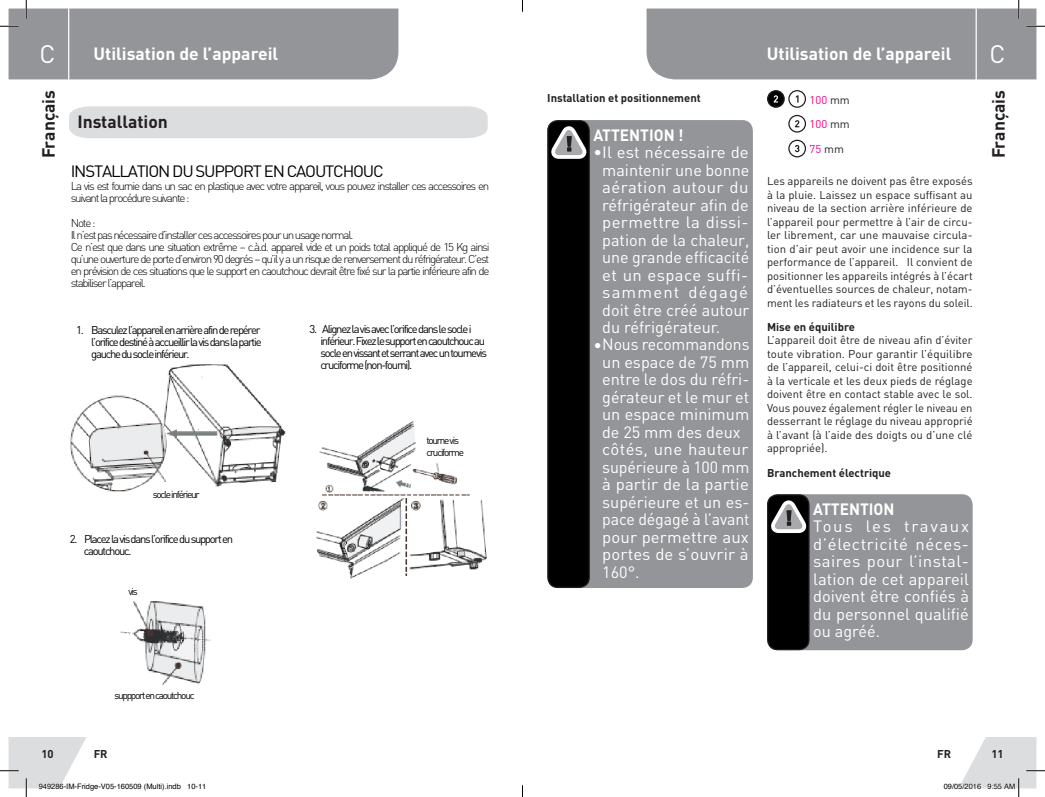
<style>
.page{position:relative;width:1045px;height:797px;background:#fff}
.page>*{position:absolute;margin:0;border:0;box-sizing:border-box;transform-origin:0 0}
.Body{font:25px "DIN";color:#fff}
.t1{font:700 17.5px "DIN";color:#231f20}
.Headline-01-Left{font:700 17.5px "DIN";color:#fff}
.Headline-01-Right{font:700 17.5px "DIN";color:#fff}
.t2{font:16.25px/17.5px "DIN";color:#fff}
.t3{font:16.25px "DIN";letter-spacing:-.07em;color:#000}
.t4{font:700 16.25px "DIN";color:#fff;scale:.95 1}
.t5{font:300 11.25px/12.1px "DIN";letter-spacing:-.11em;color:#000}
.Body_SB{font:11.25px/13.5px "DIN";color:#231f20;text-align:justify}
.Body-2{font:11.25px/13.5px "DIN";color:#231f20;text-align:justify}
.t6{font:11.25px/12px "DIN";letter-spacing:-.11em;color:#000}
.Headline-02_SB{font:700 11.25px "DIN";color:#231f20}
.Body-3{font:11.25px "DIN";color:#ed028c}
.t7{font:10px/12px "DIN";letter-spacing:-.125em;color:#000}
.t8{font:7.5px "Helvetica";color:#000}
.s1{color:#231f20}
.s2{font-weight:700}
</style>
<div class="page">
<div style="left:547px;top:120px;width:206px;height:468px;background:#939598;border-radius:11px"></div>
<div style="left:548px;top:121px;width:41px;height:466px;background:#000;border-radius:10px"></div>
<div style="left:547px;top:120px;width:43px;height:468px;border:1px solid #231f20;border-radius:10px"></div>
<svg style="left:551px;top:126px;width:36px;height:33px"></svg>
<div style="left:767px;top:91px;width:17px;height:16px;background:#000;border-radius:50%"></div>
<div style="left:767px;top:90px;width:18px;height:18px;border:1px solid #231f20;border-radius:50%"></div>
<svg style="left:773px;top:95px;width:5px;height:7px"></svg>
<svg style="left:789px;top:91px;width:16px;height:16px"></svg>
<div style="left:788px;top:90px;width:18px;height:18px;border:1px solid #231f20;border-radius:50%"></div>
<svg style="left:796px;top:95px;width:2px;height:7px"></svg>
<svg style="left:789px;top:115px;width:16px;height:17px"></svg>
<div style="left:788px;top:115px;width:18px;height:18px;border:1px solid #231f20;border-radius:50%"></div>
<svg style="left:795px;top:120px;width:4px;height:7px"></svg>
<svg style="left:789px;top:140px;width:16px;height:17px"></svg>
<div style="left:788px;top:140px;width:18px;height:17px;border:1px solid #231f20;border-radius:50%"></div>
<svg style="left:795px;top:145px;width:4px;height:7px"></svg>
<div style="left:767px;top:494px;width:205px;height:156px;background:#939598;border-radius:11px"></div>
<div style="left:767px;top:495px;width:42px;height:154px;background:#000;border-radius:10px"></div>
<div style="left:767px;top:494px;width:42px;height:156px;border:1px solid #231f20;border-radius:10px"></div>
<svg style="left:771px;top:500px;width:35px;height:33px"></svg>
<svg style="left:0;top:0;width:398px;height:79px;background:#a1a3a5"></svg>
<svg style="left:646px;top:0;width:399px;height:79px;background:#a2a4a6"></svg>
<svg style="left:0;top:737px;width:86px;height:60px"></svg>
<svg style="left:960px;top:737px;width:85px;height:60px"></svg>
<svg style="left:522px;top:785px;width:1px;height:12px"></svg>
<img style="left:70px;top:364px;width:216px;height:128px">
<div style="left:69px;top:106px;width:419px;height:32px;background:#dcdddf"></div>
<img style="left:120px;top:601px;width:91px;height:85px">
<img style="left:316px;top:421px;width:171px;height:158px">
<p class="Body" style="left:40px;top:38px;width:17px">C</p>
<p class="Headline-01-Left" style="left:94px;top:42px;width:186px">Utilisation de l’appareil</p>
<p class="t1" style="left:37px;top:158px;width:70px;rotate:-90deg">Français</p>
<p class="t1" style="left:77px;top:110px;width:92px">Installation</p>
<p class="t3" style="left:71px;top:161px;width:315px">INSTALLATION DU SUPPORT EN CAOUTCHOUC</p>
<p class="t5" style="left:71px;top:180px;width:420px">La vis est fournie dans un sac en plastique avec votre appareil, vous pouvez installer ces accessoires en suivant la procédure suivante :</p>
<p class="t5" style="left:71px;top:216px;width:420px">Note :<br>Il n’est pas nécessaire d’installer ces accessoires pour un usage normal.<br>Ce n’est que dans une situation extrême – c.à.d. appareil vide et un poids total appliqué de 15 Kg ainsi qu’une ouverture de porte d’environ 90 degrés – qu’il y a un risque de renversement du réfrigérateur. C’est en prévision de ces situations que le support en caoutchouc devrait être fixé sur la partie inférieure afin de stabiliser l’appareil.</p>
<p class="t6" style="left:91px;top:324px;width:172px;text-align:justify;text-indent:-15px">1. Basculez l’appareilen arrièreafin de repérer l’orifice destiné à accueillir la vis dans la partie gauchedusocle inférieur.</p>
<p class="t6" style="left:320px;top:323px;width:168px;text-indent:-11px">3. Alignez la vis avec l’orifice dans le socle i inférieur.Fixezle support en caoutchouc au socle en vissant et serrant avec un tournevis cruciforme(non-fourni).</p>
<p class="t7" style="left:153px;top:488px;width:48px">socle inférieur</p>
<p class="t6" style="left:84px;top:533px;width:151px;text-indent:-14px">2. Placezla vis dans l’orificedu support en caoutchouc.</p>
<p class="t7" style="left:128px;top:584px;width:11px">vis</p>
<p class="t7" style="left:426px;top:434px;width:39px">tourne vis cruciforme</p>
<p class="t7" style="left:114px;top:689px;width:82px">suppporten caoutchouc</p>
<p class="Headline-02_SB" style="left:547px;top:91px;width:155px">Installation et positionnement</p>
<p class="t4" style="left:593px;top:124px;width:96px">ATTENTION !</p>
<p class="t2" style="left:593px;top:143px;width:157px">•Il est nécessaire de</p>
<p class="t2" style="left:602px;top:161px;width:149px;text-align:justify">maintenir une bonne aération autour du réfrigérateur afin de permettre la dissi&shy;pation de la chaleur, une grande efficacité et un espace suffi&shy;samment dégagé doit être créé autour du réfrigérateur.</p>
<p class="t2" style="left:602px;top:353px;width:149px">un espace de 75 mm entre le dos du réfri&shy;gérateur et le mur et un espace minimum de 25 mm des deux côtés, une hauteur supérieure à 100 mm à partir de la partie supérieure et un es&shy;pace dégagé à l’avant pour permettre aux portes de s’ouvrir à<br>160°.</p>
<p class="t2" style="left:593px;top:335px;width:158px">•Nous recommandons</p>
<p class="Headline-01-Right" style="left:767px;top:42px;width:186px">Utilisation de l’appareil</p>
<p class="Body" style="left:989px;top:38px;width:17px">C</p>
<p class="Body-3" style="left:809px;top:92px;width:42px">100 <span class="s1">mm</span></p>
<p class="Body-3" style="left:809px;top:117px;width:42px">100 <span class="s1">mm</span></p>
<p class="Body-3" style="left:809px;top:142px;width:36px">75 <span class="s1">mm</span></p>
<p class="Body_SB" style="left:767px;top:174px;width:207px">Les appareils ne doivent pas être exposés à la pluie. Laissez un espace suffisant au niveau de la section arrière inférieure de l’appareil pour permettre à l’air de circu&shy;ler librement, car une mauvaise circula&shy;tion d’air peut avoir une incidence sur la performance de l’appareil. Il convient de positionner les appareils intégrés à l’écart d’éventuelles sources de chaleur, notam&shy;ment les radiateurs et les rayons du soleil.</p>
<p class="Headline-02_SB" style="left:767px;top:319px;width:89px">Mise en équilibre</p>
<p class="Body-2" style="left:767px;top:333px;width:207px">L’appareil doit être de niveau afin d’éviter toute vibration. Pour garantir l’équilibre de l’appareil, celui-ci doit être positionné à la verticale et les deux pieds de réglage doivent être en contact stable avec le sol.<br>Vous pouvez également régler le niveau en desserrant le réglage du niveau approprié à l’avant (à l’aide des doigts ou d’une clé appropriée).</p>
<p class="Headline-02_SB" style="left:767px;top:465px;width:126px">Branchement électrique</p>
<p class="t2" style="left:813px;top:500px;width:157px"><span class="s2">ATTENTION<br></span>Tous les travaux d’électricité néces&shy;saires pour l’instal&shy;lation de cet appareil doivent être confiés à du personnel qualifié ou agréé.</p>
<p class="t1" style="left:987px;top:158px;width:70px;rotate:-90deg">Français</p>
<p class="Headline-02_SB" style="left:41px;top:746px;width:14px">10</p>
<p class="Headline-02_SB" style="left:94px;top:746px;width:15px">FR</p>
<p class="Headline-02_SB" style="left:937px;top:746px;width:15px">FR</p>
<p class="Headline-02_SB" style="left:991px;top:746px;width:14px">11</p>
<p class="t8" style="left:39px;top:781px;width:169px">949286-IM-Fridge-V05-160509 (Multi).indb 10-11</p>
<p class="t8" style="left:943px;top:781px;width:73px">09/05/2016 9:55 AM</p>
</div>
